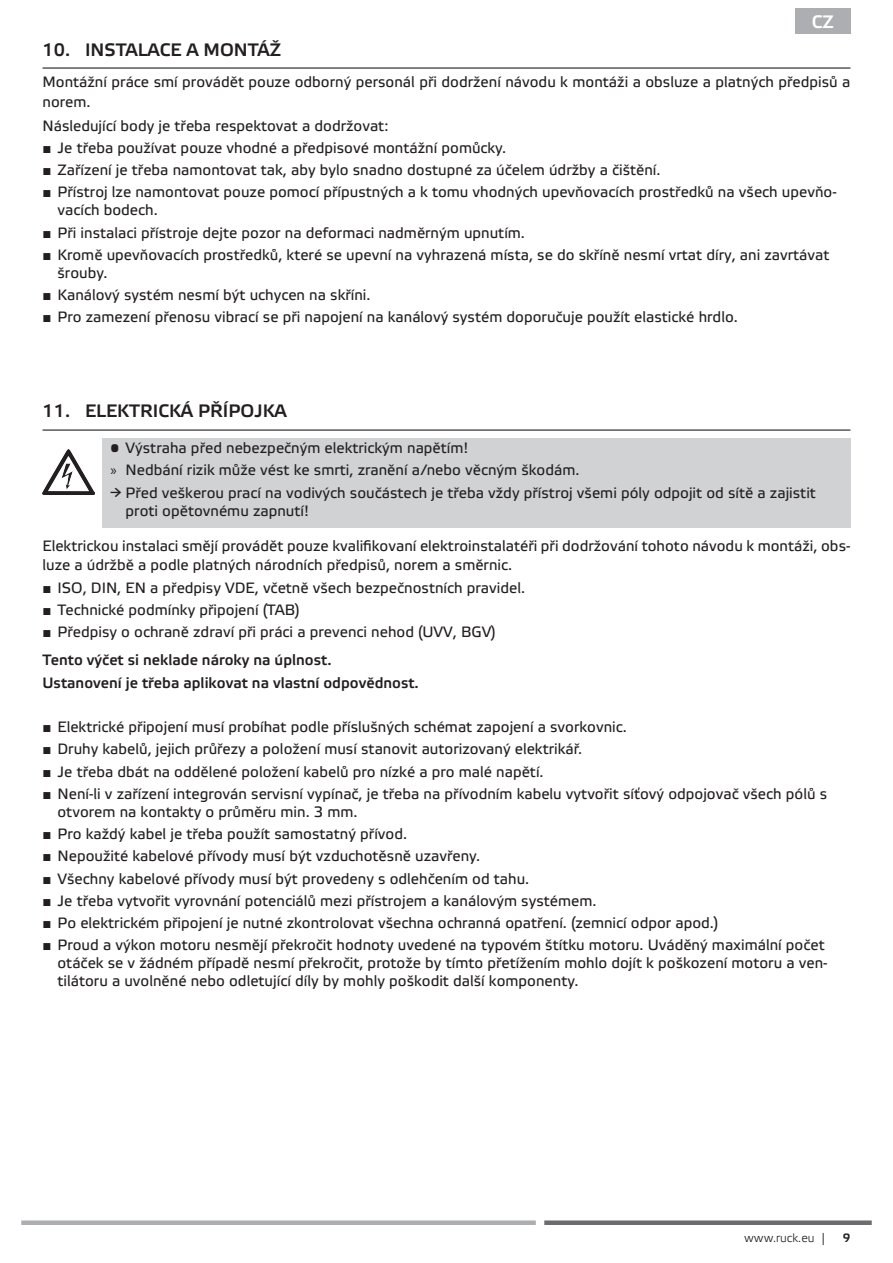
<style>
.page{position:relative;width:893px;height:1263px;background:#fff}
.page>*{position:absolute;margin:0;border:0;box-sizing:border-box;transform-origin:0 0}
.t1{font:500 18px "Etelka";color:#231f20}
.t2{font:500 18px "Etelka";color:#fff}
.t3{font:15px/18px "Etelka Text";color:#231f20}
.t4{font:500 15px/22.2px "Etelka";color:#231f20}
.t5{font:300 12px "Etelka";color:#231f20}
.t6{font:500 12px "Etelka";color:#231f20}
.s1{font-family:"Arial"}
.s2{font-family:"Myriad Pro"}
</style>
<div class="page">
<div style="left:21px;top:1220px;width:515px;height:5px;background:#adaeb1"></div>
<div style="left:544px;top:1220px;width:328px;height:5px;background:#6c6c70"></div>
<img style="left:43px;top:449px;width:51px;height:46px">
<div style="left:795px;top:9px;width:55px;height:25px;background:#adaeb1"></div>
<hr style="left:43px;top:67px;width:807px;height:2px;background:#231f20">
<div style="left:102px;top:438px;width:748px;height:89px;background:#d1d2d4"></div>
<hr style="left:43px;top:429px;width:807px;height:2px;background:#231f20">
<p class="t2" style="left:812px;top:11px;width:23px">CZ</p>
<p class="t1" style="left:43px;top:39px;width:240px">10. INSTALACE A MONTÁŽ</p>
<p class="t3" style="left:43px;top:73px;width:809px;line-height:19.5px">Montážní práce smí provádět pouze odborný personál při dodržení návodu k montáži a obsluze a platných předpisů a norem.</p>
<p class="t3" style="left:43px;top:117px;width:347px">Následující body je třeba respektovat a dodržovat:</p>
<p class="t3" style="left:43px;top:139px;width:465px"><span class="s1">■</span> Je třeba používat pouze vhodné a předpisové montážní pomůcky.</p>
<p class="t3" style="left:43px;top:162px;width:620px"><span class="s1">■</span> Zařízení je třeba namontovat tak, aby bylo snadno dostupné za účelem údržby a čištění.</p>
<p class="t3" style="left:58px;top:184px;width:781px;text-indent:-15px"><span class="s1">■</span> Přístroj lze namontovat pouze pomocí přípustných a k tomu vhodných upevňovacích prostředků na všech upevňo&shy;vacích bodech.</p>
<p class="t3" style="left:43px;top:224px;width:484px"><span class="s1">■</span> Při instalaci přístroje dejte pozor na deformaci nadměrným upnutím.</p>
<p class="t3" style="left:58px;top:246px;width:773px;text-indent:-15px"><span class="s1">■</span> Kromě upevňovacích prostředků, které se upevní na vyhrazená místa, se do skříně nesmí vrtat díry, ani zavrtávat šrouby.</p>
<p class="t3" style="left:43px;top:287px;width:330px"><span class="s1">■</span> Kanálový systém nesmí být uchycen na skříni.</p>
<p class="t3" style="left:43px;top:309px;width:697px"><span class="s1">■</span> Pro zamezení přenosu vibrací se při napojení na kanálový systém doporučuje použít elastické hrdlo.</p>
<p class="t1" style="left:43px;top:400px;width:246px">11. ELEKTRICKÁ PŘÍPOJKA</p>
<p class="t3" style="left:111px;top:437px;width:470px;line-height:22.2px">• Výstraha před nebezpečným elektrickým napětím!<br><span class="s2">»</span> Nedbání rizik může vést ke smrti, zranění a/nebo věcným škodám.</p>
<p class="t3" style="left:126px;top:484px;width:692px;text-indent:-15px">→ Před veškerou prací na vodivých součástech je třeba vždy přístroj všemi póly odpojit od sítě a zajistit proti opětovnému zapnutí!</p>
<p class="t3" style="left:43px;top:537px;width:809px;line-height:19.5px">Elektrickou instalaci smějí provádět pouze kvalifikovaní elektroinstalatéři při dodržování tohoto návodu k montáži, obs&shy;luze a údržbě a podle platných národních předpisů, norem a směrnic.</p>
<p class="t3" style="left:43px;top:579px;width:484px"><span class="s1">■</span> ISO, DIN, EN a předpisy VDE, včetně všech bezpečnostních pravidel.</p>
<p class="t3" style="left:43px;top:601px;width:258px"><span class="s1">■</span> Technické podmínky připojení (TAB)</p>
<p class="t3" style="left:43px;top:624px;width:455px"><span class="s1">■</span> Předpisy o ochraně zdraví při práci a prevenci nehod (UVV, BGV)</p>
<p class="t4" style="left:43px;top:650px;width:378px">Tento výčet si neklade nároky na úplnost.<br>Ustanovení je třeba aplikovat na vlastní odpovědnost.</p>
<p class="t3" style="left:43px;top:719px;width:586px"><span class="s1">■</span> Elektrické připojení musí probíhat podle příslušných schémat zapojení a svorkovnic.</p>
<p class="t3" style="left:43px;top:741px;width:541px"><span class="s1">■</span> Druhy kabelů, jejich průřezy a položení musí stanovit autorizovaný elektrikář.</p>
<p class="t3" style="left:43px;top:763px;width:503px"><span class="s1">■</span> Je třeba dbát na oddělené položení kabelů pro nízké a pro malé napětí.</p>
<p class="t3" style="left:58px;top:785px;width:771px;text-indent:-15px"><span class="s1">■</span> Není-li v zařízení integrován servisní vypínač, je třeba na přívodním kabelu vytvořit síťový odpojovač všech pólů s otvorem na kontakty o průměru min. 3 mm.</p>
<p class="t3" style="left:43px;top:826px;width:366px"><span class="s1">■</span> Pro každý kabel je třeba použít samostatný přívod.</p>
<p class="t3" style="left:43px;top:848px;width:439px"><span class="s1">■</span> Nepoužité kabelové přívody musí být vzduchotěsně uzavřeny.</p>
<p class="t3" style="left:43px;top:870px;width:488px"><span class="s1">■</span> Všechny kabelové přívody musí být provedeny s odlehčením od tahu.</p>
<p class="t3" style="left:43px;top:892px;width:555px"><span class="s1">■</span> Je třeba vytvořit vyrovnání potenciálů mezi přístrojem a kanálovým systémem.</p>
<p class="t3" style="left:43px;top:915px;width:677px"><span class="s1">■</span> Po elektrickém připojení je nutné zkontrolovat všechna ochranná opatření. (zemnicí odpor apod.)</p>
<p class="t3" style="left:58px;top:937px;width:771px;text-indent:-15px"><span class="s1">■</span> Proud a výkon motoru nesmějí překročit hodnoty uvedené na typovém štítku motoru. Uváděný maximální počet otáček se v žádném případě nesmí překročit, protože by tímto přetížením mohlo dojít k poškození motoru a ven&shy;tilátoru a uvolněné nebo odletující díly by mohly poškodit další komponenty.</p>
<p class="t5" style="left:744px;top:1231px;width:82px">www.ruck.eu |</p>
<p class="t6" style="left:843px;top:1231px;width:9px">9</p>
</div>
